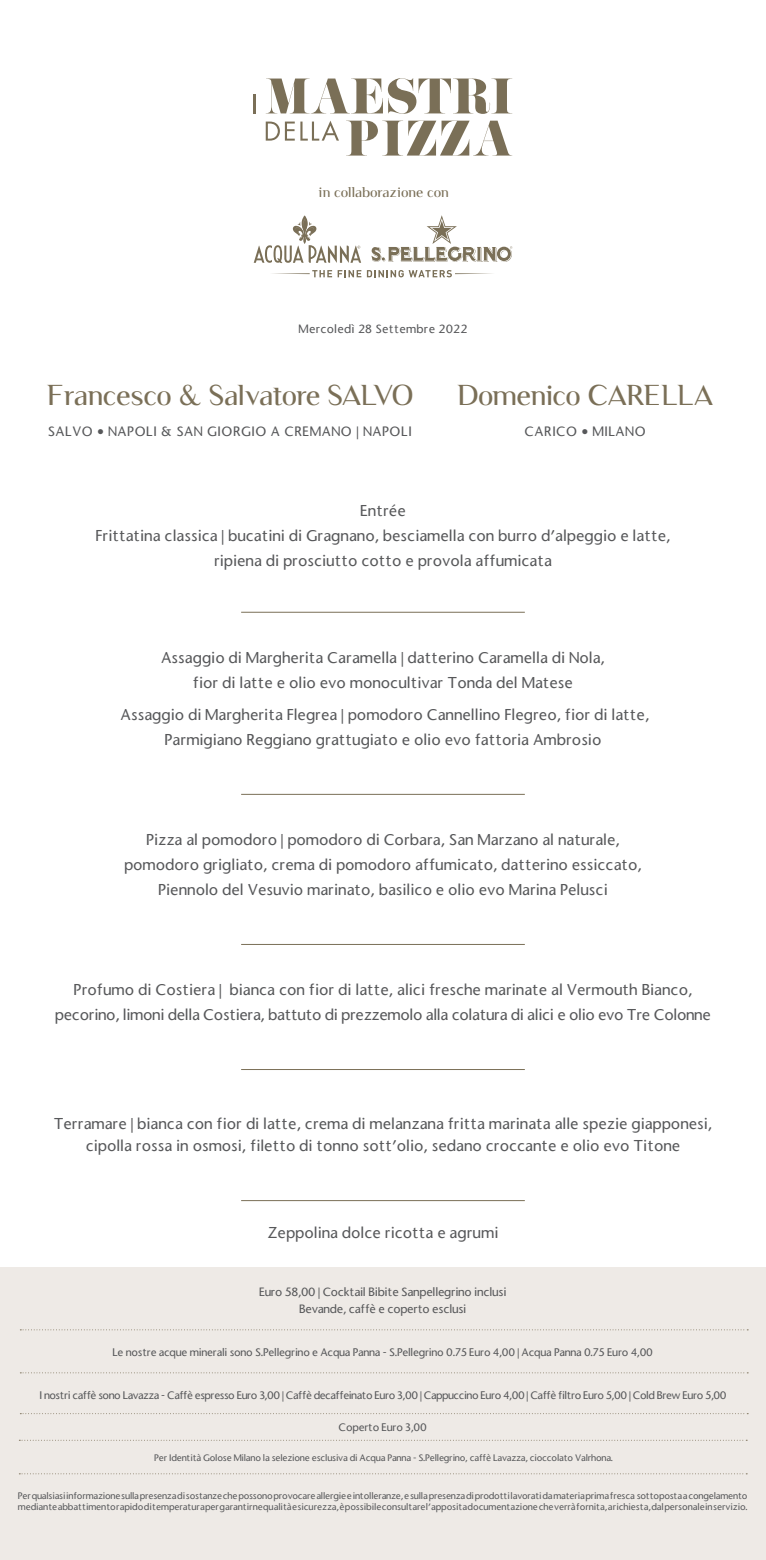
<style>
.page{position:relative;width:766px;height:1560px;background:#fff}
.page>*{position:absolute;margin:0;border:0;box-sizing:border-box;transform-origin:0 0}
.t1{font:27.5px "Luxia Display";letter-spacing:-.035em;color:#7a6f57}
.t2{font:500 15px/25px "Stone Sans";color:#57585a;text-align:center}
.t3{font:500 15px/25px "Stone Sans";letter-spacing:-.02em;color:#57585a;text-align:center}
.t4{font:13.5px "Luxia Display";color:#7a6f57}
.t5{font:500 13px "Stone Sans";letter-spacing:.04em;color:#57585a}
.t6{font:500 11.5px/17.8px "Stone Sans";letter-spacing:-.02em;color:#57585a;text-align:center}
.t7{font:500 11.5px "Stone Sans";letter-spacing:.02em;color:#57585a}
.t8{font:500 10.5px "Stone Sans";letter-spacing:-.04em;color:#57585a}
.t9{font:500 10.5px "Stone Sans";letter-spacing:-.02em;color:#57585a}
.t10{font:500 9px/10.8px "Stone Sans";letter-spacing:-.02em;color:#57585a}
</style>
<div class="page">
<div style="left:0;top:1266px;width:765px;height:293px;background:#eeeae6"></div>
<svg style="left:19px;top:1439px;width:728px;height:1px"></svg>
<svg style="left:20px;top:1372px;width:728px;height:1px"></svg>
<svg style="left:20px;top:1329px;width:728px;height:1px"></svg>
<hr style="left:241px;top:611px;width:283px;height:1px;background:#7a6f57">
<hr style="left:241px;top:793px;width:283px;height:1px;background:#7a6f57">
<hr style="left:241px;top:943px;width:283px;height:1px;background:#7a6f57">
<hr style="left:241px;top:1068px;width:283px;height:1px;background:#7a6f57">
<hr style="left:241px;top:1199px;width:283px;height:1px;background:#7a6f57">
<svg style="left:371px;top:215px;width:141px;height:47px"></svg>
<svg style="left:272px;top:270px;width:89px;height:7px"></svg>
<svg style="left:367px;top:270px;width:125px;height:7px"></svg>
<svg style="left:253px;top:215px;width:108px;height:48px"></svg>
<svg style="left:266px;top:121px;width:73px;height:20px"></svg>
<svg style="left:348px;top:121px;width:162px;height:34px"></svg>
<svg style="left:266px;top:78px;width:246px;height:36px"></svg>
<svg style="left:254px;top:94px;width:2px;height:19px"></svg>
<p class="t4" style="left:318px;top:184px;width:132px">in collaborazione con</p>
<p class="t7" style="left:298px;top:321px;width:170px">Mercoledì 28 Settembre 2022</p>
<h1 class="t1" style="left:46px;top:378px;width:368px">Francesco &amp; Salvatore SALVO</h1>
<h1 class="t1" style="left:456px;top:378px;width:259px">Domenico CARELLA</h1>
<p class="t5" style="left:48px;top:423px;width:365px">SALVO • NAPOLI &amp; SAN GIORGIO A CREMANO | NAPOLI</p>
<p class="t5" style="left:524px;top:423px;width:123px">CARICO • MILANO</p>
<p class="t2" style="left:95px;top:498px;width:576px">Entrée<br>Frittatina classica | bucatini di Gragnano, besciamella con burro d’alpeggio e latte, ripiena di prosciutto cotto e provola affumicata</p>
<p class="t2" style="left:161px;top:644px;width:445px">Assaggio di Margherita Caramella | datterino Caramella di Nola, fior di latte e olio evo monocultivar Tonda del Matese</p>
<p class="t2" style="left:120px;top:701px;width:530px">Assaggio di Margherita Flegrea | pomodoro Cannellino Flegreo, fior di latte,<br>Parmigiano Reggiano grattugiato e olio evo fattoria Ambrosio</p>
<p class="t2" style="left:124px;top:826px;width:519px">Pizza al pomodoro | pomodoro di Corbara, San Marzano al naturale, pomodoro grigliato, crema di pomodoro affumicato, datterino essiccato,<br>Piennolo del Vesuvio marinato, basilico e olio evo Marina Pelusci</p>
<p class="t3" style="left:55px;top:976px;width:657px">Profumo di Costiera | bianca con fior di latte, alici fresche marinate al Vermouth Bianco, pecorino, limoni della Costiera, battuto di prezzemolo alla colatura di alici e olio evo Tre Colonne</p>
<p class="t2" style="left:54px;top:1112px;width:659px;line-height:21.8px">Terramare | bianca con fior di latte, crema di melanzana fritta marinata alle spezie giapponesi, cipolla rossa in osmosi, filetto di tonno sott’olio, sedano croccante e olio evo Titone</p>
<p class="t2" style="left:267px;top:1220px;width:232px">Zeppolina dolce ricotta e agrumi</p>
<p class="t6" style="left:259px;top:1282px;width:249px">Euro 58,00 | Cocktail Bibite Sanpellegrino inclusi<br>Bevande, caffè e coperto esclusi</p>
<p class="t9" style="left:112px;top:1344px;width:542px">Le nostre acque minerali sono S.Pellegrino e Acqua Panna - S.Pellegrino 0.75 Euro 4,00 | Acqua Panna 0.75 Euro 4,00</p>
<p class="t8" style="left:39px;top:1387px;width:688px">I nostri caffè sono Lavazza - Caffè espresso Euro 3,00 | Caffè decaffeinato Euro 3,00 | Cappuccino Euro 4,00 | Caffè filtro Euro 5,00 | Cold Brew Euro 5,00</p>
<p class="t9" style="left:338px;top:1420px;width:90px">Coperto Euro 3,00</p>
<p class="t10" style="left:154px;top:1452px;width:460px">Per Identità Golose Milano la selezione esclusiva di Acqua Panna - S.Pellegrino, caffè Lavazza, cioccolato Valrhona.</p>
<p class="t10" style="left:18px;top:1489px;width:731px">Per qualsiasi informazione sulla presenza di sostanze che possono provocare allergie e intolleranze, e sulla presenza di prodotti lavorati da materia prima fresca sottoposta a congelamento mediante abbattimento rapido di temperatura per garantirne qualità e sicurezza, è possibile consultare l’apposita documentazione che verrà fornita, a richiesta, dal personale in servizio.</p>
</div>
